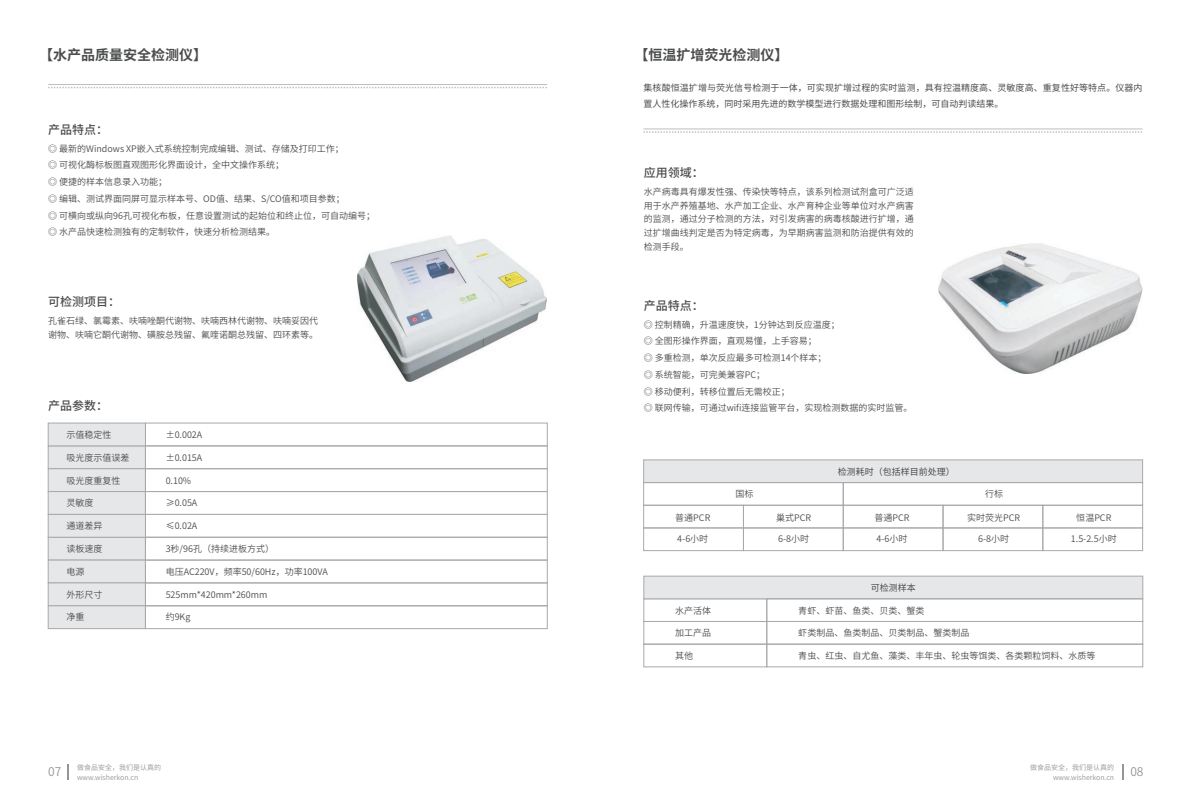
<style>
.page{position:relative;width:1191px;height:808px;background:#fff}
.page>*{position:absolute;margin:0;border:0;box-sizing:border-box;transform-origin:0 0}
.t1{font:700 14px "Source Han Sans CN";color:#4b4c4d}
.t2{font:12px "Source Han Sans CN";color:#4b4c4d}
.t3{font:500 12px "Source Han Sans CN";color:#4b4c4d}
.t4{font:12px "Source Han Sans CN";color:#939598}
.t5{font:9px/16.7px "Source Han Sans CN";color:#4b4c4d}
.t6{font:9px/16.2px "Source Han Sans CN";color:#4b4c4d}
.t7{font:7px/9.6px "Source Han Sans CN";color:#939598}
</style>
<div class="page">
<svg style="left:643px;top:131px;width:499px;height:2px"></svg>
<hr style="left:643px;top:129px;width:499px;height:1px;background:#bcbdc0">
<div style="left:643px;top:460px;width:499px;height:23px;background:#e6e7e9;border:1px solid #a8a9ad"></div>
<div style="left:643px;top:482px;width:200px;height:23px;border:1px solid #a8a9ad"></div>
<div style="left:643px;top:505px;width:100px;height:23px;border:1px solid #a8a9ad"></div>
<div style="left:743px;top:505px;width:100px;height:23px;border:1px solid #a8a9ad"></div>
<div style="left:843px;top:505px;width:100px;height:23px;border:1px solid #a8a9ad"></div>
<div style="left:943px;top:505px;width:100px;height:23px;border:1px solid #a8a9ad"></div>
<div style="left:1042px;top:505px;width:100px;height:23px;border:1px solid #a8a9ad"></div>
<div style="left:643px;top:528px;width:100px;height:23px;border:1px solid #a8a9ad"></div>
<div style="left:743px;top:528px;width:100px;height:23px;border:1px solid #a8a9ad"></div>
<div style="left:843px;top:528px;width:100px;height:23px;border:1px solid #a8a9ad"></div>
<div style="left:943px;top:528px;width:100px;height:23px;border:1px solid #a8a9ad"></div>
<div style="left:1042px;top:528px;width:100px;height:23px;border:1px solid #a8a9ad"></div>
<div style="left:843px;top:482px;width:299px;height:23px;border:1px solid #a8a9ad"></div>
<div style="left:643px;top:599px;width:124px;height:23px;border:1px solid #a8a9ad"></div>
<div style="left:643px;top:576px;width:499px;height:23px;background:#e6e7e9;border:1px solid #a8a9ad"></div>
<div style="left:643px;top:621px;width:124px;height:23px;border:1px solid #a8a9ad"></div>
<div style="left:643px;top:644px;width:124px;height:23px;border:1px solid #a8a9ad"></div>
<div style="left:766px;top:621px;width:376px;height:23px;border:1px solid #a8a9ad"></div>
<div style="left:766px;top:644px;width:376px;height:23px;border:1px solid #a8a9ad"></div>
<div style="left:766px;top:599px;width:376px;height:23px;border:1px solid #a8a9ad"></div>
<div style="left:48px;top:446px;width:97px;height:23px;background:#e6e7e9;border:1px solid #a8a9ad"></div>
<div style="left:145px;top:423px;width:402px;height:23px;background:#fff;border:1px solid #a8a9ad"></div>
<div style="left:48px;top:469px;width:97px;height:23px;background:#e6e7e9;border:1px solid #a8a9ad"></div>
<div style="left:48px;top:491px;width:97px;height:23px;background:#e6e7e9;border:1px solid #a8a9ad"></div>
<div style="left:145px;top:469px;width:402px;height:23px;border:1px solid #a8a9ad"></div>
<div style="left:145px;top:491px;width:402px;height:23px;border:1px solid #a8a9ad"></div>
<div style="left:145px;top:446px;width:402px;height:23px;border:1px solid #a8a9ad"></div>
<div style="left:48px;top:423px;width:97px;height:23px;background:#e6e7e9;border:1px solid #a8a9ad"></div>
<div style="left:48px;top:537px;width:97px;height:23px;background:#e6e7e9;border:1px solid #a8a9ad"></div>
<div style="left:145px;top:514px;width:402px;height:23px;background:#fff;border:1px solid #a8a9ad"></div>
<div style="left:48px;top:560px;width:97px;height:23px;background:#e6e7e9;border:1px solid #a8a9ad"></div>
<div style="left:48px;top:583px;width:97px;height:23px;background:#e6e7e9;border:1px solid #a8a9ad"></div>
<div style="left:145px;top:560px;width:402px;height:23px;border:1px solid #a8a9ad"></div>
<div style="left:145px;top:583px;width:402px;height:23px;border:1px solid #a8a9ad"></div>
<div style="left:145px;top:537px;width:402px;height:23px;border:1px solid #a8a9ad"></div>
<div style="left:48px;top:514px;width:97px;height:23px;background:#e6e7e9;border:1px solid #a8a9ad"></div>
<div style="left:48px;top:606px;width:97px;height:23px;background:#e6e7e9;border:1px solid #a8a9ad"></div>
<div style="left:145px;top:606px;width:402px;height:23px;border:1px solid #a8a9ad"></div>
<svg style="left:48px;top:87px;width:499px;height:1px"></svg>
<hr style="left:48px;top:84px;width:499px;height:1px;background:#bcbdc0">
<img style="left:357px;top:236px;width:189px;height:145px">
<svg style="left:68px;top:764px;width:1px;height:16px"></svg>
<svg style="left:1122px;top:764px;width:1px;height:16px"></svg>
<img style="left:938px;top:243px;width:204px;height:131px">
<h1 class="t1" style="left:39px;top:48px;width:169px">【水产品质量安全检测仪】</h1>
<h2 class="t2" style="left:48px;top:123px;width:61px">产品特点：</h2>
<p class="t5" style="left:48px;top:140px;width:328px">◎ 最新的Windows XP嵌入式系统控制完成编辑、测试、存储及打印工作；<br>◎ 可视化酶标板图直观图形化界面设计，全中文操作系统；<br>◎ 便捷的样本信息录入功能；<br>◎ 编辑、测试界面同屏可显示样本号、OD值、结果、S/CO值和项目参数；<br>◎ 可横向或纵向96孔可视化布板，任意设置测试的起始位和终止位，可自动编号；◎ 水产品快速检测独有的定制软件，快速分析检测结果。</p>
<h2 class="t2" style="left:48px;top:296px;width:73px">可检测项目：</h2>
<p class="t5" style="left:48px;top:314px;width:271px;line-height:13.6px">孔雀石绿、氯霉素、呋喃唑酮代谢物、呋喃西林代谢物、呋喃妥因代谢物、呋喃它酮代谢物、磺胺总残留、氟喹诺酮总残留、四环素等。</p>
<h2 class="t2" style="left:48px;top:399px;width:61px">产品参数：</h2>
<p class="t5" style="left:67px;top:426px;width:46px">示值稳定性</p>
<p class="t5" style="left:67px;top:449px;width:64px">吸光度示值误差</p>
<p class="t5" style="left:67px;top:472px;width:55px">吸光度重复性</p>
<p class="t5" style="left:67px;top:495px;width:28px">灵敏度</p>
<p class="t5" style="left:67px;top:517px;width:37px">通道差异</p>
<p class="t5" style="left:67px;top:540px;width:37px">读板速度</p>
<p class="t5" style="left:67px;top:563px;width:19px">电源</p>
<p class="t5" style="left:67px;top:586px;width:37px">外形尺寸</p>
<p class="t5" style="left:67px;top:608px;width:19px">净重</p>
<p class="t5" style="left:166px;top:426px;width:38px">±0.002A</p>
<p class="t5" style="left:166px;top:449px;width:38px">±0.015A</p>
<p class="t5" style="left:166px;top:472px;width:27px">0.10%</p>
<p class="t5" style="left:166px;top:495px;width:33px">≥0.05A</p>
<p class="t5" style="left:166px;top:517px;width:33px">≤0.02A</p>
<p class="t5" style="left:166px;top:540px;width:110px">3秒/96孔（持续进板方式）</p>
<p class="t5" style="left:166px;top:563px;width:164px">电压AC220V，频率50/60Hz，功率100VA</p>
<p class="t5" style="left:166px;top:586px;width:103px">525mm*420mm*260mm</p>
<p class="t5" style="left:166px;top:608px;width:26px">约9Kg</p>
<h1 class="t1" style="left:634px;top:48px;width:155px">【恒温扩增荧光检测仪】</h1>
<p class="t6" style="left:643px;top:80px;width:500px">集核酸恒温扩增与荧光信号检测于一体，可实现扩增过程的实时监测，具有控温精度高、灵敏度高、重复性好等特点。仪器内置人性化操作系统，同时采用先进的数学模型进行数据处理和图形绘制，可自动判读结果。</p>
<h2 class="t2" style="left:643px;top:167px;width:61px">应用领域：</h2>
<p class="t5" style="left:643px;top:185px;width:271px;line-height:13.6px;text-align:justify">水产病毒具有爆发性强、传染快等特点，该系列检测试剂盒可广泛适用于水产养殖基地、水产加工企业、水产育种企业等单位对水产病害的监测，通过分子检测的方法，对引发病害的病毒核酸进行扩增，通过扩增曲线判定是否为特定病毒，为早期病害监测和防治提供有效的检测手段。</p>
<h2 class="t3" style="left:643px;top:299px;width:61px">产品特点：</h2>
<p class="t5" style="left:643px;top:316px;width:270px">◎ 控制精确，升温速度快，1分钟达到反应温度；<br>◎ 全图形操作界面，直观易懂，上手容易；<br>◎ 多重检测，单次反应最多可检测14个样本；<br>◎ 系统智能，可完美兼容PC；<br>◎ 移动便利，转移位置后无需校正；<br>◎ 联网传输，可通过wifi连接监管平台，实现检测数据的实时监管。</p>
<p class="t5" style="left:675px;top:509px;width:36px">普通PCR</p>
<p class="t5" style="left:677px;top:530px;width:32px">4-6小时</p>
<p class="t5" style="left:735px;top:485px;width:19px">国标</p>
<p class="t5" style="left:776px;top:509px;width:36px">巢式PCR</p>
<p class="t5" style="left:778px;top:530px;width:32px">6-8小时</p>
<p class="t6" style="left:837px;top:463px;width:118px">检测耗时（包括样目前处理）</p>
<p class="t5" style="left:874px;top:509px;width:36px">普通PCR</p>
<p class="t5" style="left:876px;top:530px;width:32px">4-6小时</p>
<p class="t6" style="left:871px;top:579px;width:46px">可检测样本</p>
<p class="t5" style="left:985px;top:485px;width:19px">行标</p>
<p class="t5" style="left:967px;top:509px;width:54px">实时荧光PCR</p>
<p class="t5" style="left:978px;top:530px;width:32px">6-8小时</p>
<p class="t5" style="left:1076px;top:509px;width:36px">恒温PCR</p>
<p class="t5" style="left:1071px;top:530px;width:47px">1.5-2.5小时</p>
<p class="t5" style="left:675px;top:602px;width:37px">水产活体</p>
<p class="t5" style="left:798px;top:602px;width:127px">青虾、虾苗、鱼类、贝类、蟹类</p>
<p class="t5" style="left:798px;top:624px;width:172px">虾类制品、鱼类制品、贝类制品、蟹类制品</p>
<p class="t5" style="left:798px;top:647px;width:298px">青虫、红虫、自尤鱼、藻类、丰年虫、轮虫等饵类、各类颗粒饲料、水质等</p>
<p class="t5" style="left:675px;top:624px;width:37px">加工产品</p>
<p class="t5" style="left:675px;top:647px;width:19px">其他</p>
<p class="t7" style="left:77px;top:762px;width:85px">做食品安全，我们是认真的www.wisherkon.cn</p>
<p class="t7" style="left:1030px;top:762px;width:85px;text-align:right">做食品安全，我们是认真的www.wisherkon.cn</p>
<h2 class="t4" style="left:48px;top:766px;width:15px">07</h2>
<h2 class="t4" style="left:1130px;top:766px;width:15px">08</h2>
</div>
